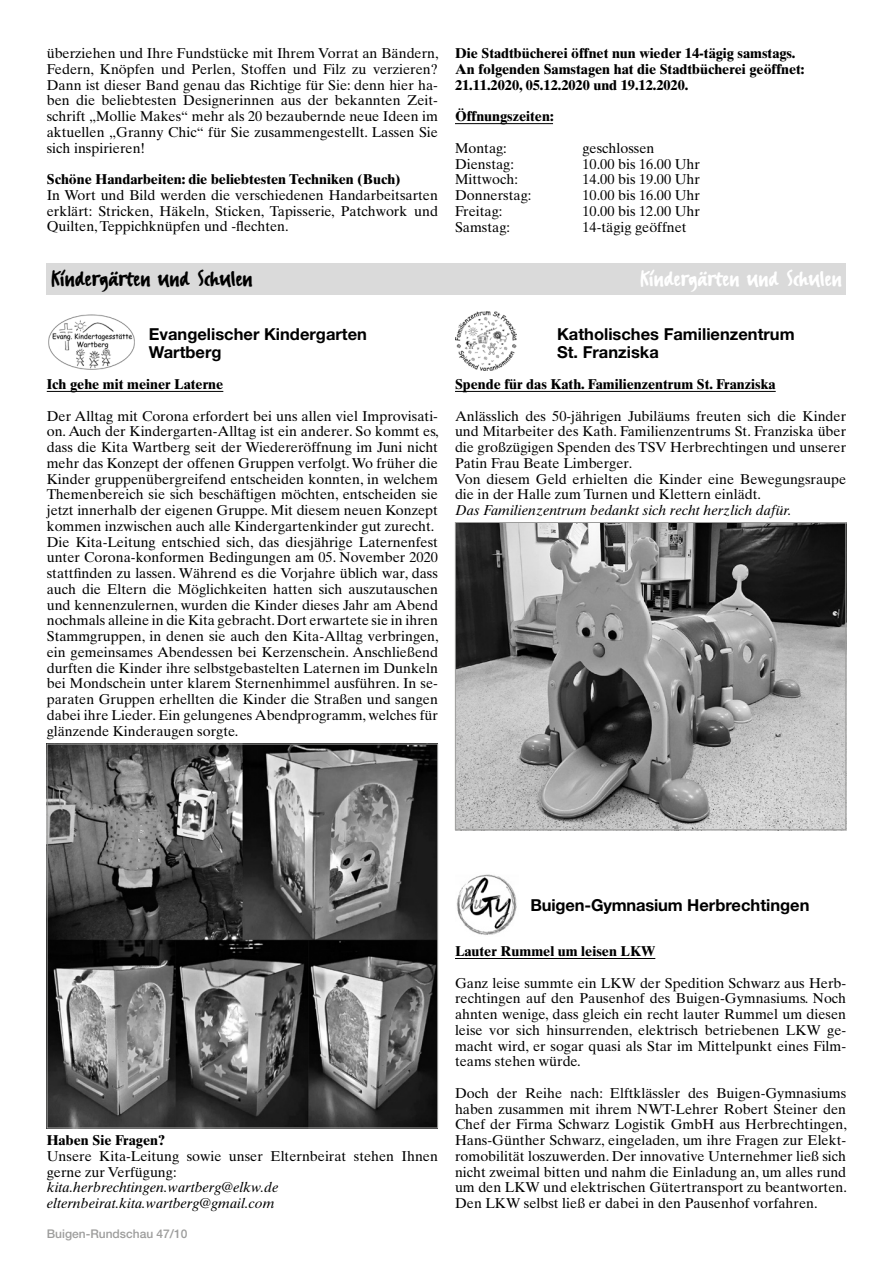
<style>
.page{position:relative;width:893px;height:1263px;background:#fff}
.page>*{position:absolute;margin:0;border:0;box-sizing:border-box;transform-origin:0 0}
.t1{font:27px "FF Erikrighthand";color:#000}
.t2{font:27px "FF Erikrighthand";color:#fff}
.t3{font:700 16.5px/18px "Helvetica Neue";color:#000}
.t4{font:14.25px/15.8px "Times Ten";color:#000;text-align:justify}
.t5{font:700 14.25px/15.8px "Times Ten";color:#000}
.t6{font:italic 14.25px/15.8px "Times Ten";color:#000}
.t7{font:500 12px "Helvetica Neue";color:#9d9d9c}
</style>
<div class="page">
<hr style="left:47px;top:391px;width:176px;height:1px;background:#000">
<hr style="left:455px;top:391px;width:321px;height:1px;background:#000">
<hr style="left:455px;top:958px;width:200px;height:1px;background:#000">
<hr style="left:455px;top:123px;width:98px;height:1px;background:#000">
<div style="left:47px;top:263px;width:799px;height:32px;background:#dadada"></div>
<img style="left:48px;top:314px;width:87px;height:56px">
<img style="left:49px;top:746px;width:387px;height:380px">
<div style="left:47px;top:744px;width:391px;height:384px;border:1px solid #9d9d9c"></div>
<img style="left:455px;top:311px;width:61px;height:60px">
<img style="left:457px;top:524px;width:387px;height:304px">
<div style="left:455px;top:522px;width:391px;height:308px;border:1px solid #9d9d9c"></div>
<img style="left:456px;top:874px;width:61px;height:61px">
<p class="t4" style="left:47px;top:45px;width:393px">überziehen und Ihre Fundstücke mit Ihrem Vorrat an Bändern, Federn, Knöpfen und Perlen, Stoffen und Filz zu verzieren?<br>Dann ist dieser Band genau das Richtige für Sie: denn hier ha&shy;ben die beliebtesten Designerinnen aus der bekannten Zeit&shy;schrift „Mollie Makes“ mehr als 20 bezaubernde neue Ideen im aktuellen „Granny Chic“ für Sie zusammengestellt. Lassen Sie sich inspirieren!</p>
<p class="t5" style="left:47px;top:171px;width:356px">Schöne Handarbeiten: die beliebtesten Techniken (Buch)</p>
<p class="t4" style="left:47px;top:187px;width:393px">In Wort und Bild werden die verschiedenen Handarbeitsarten erklärt: Stricken, Häkeln, Sticken, Tapisserie, Patchwork und Quilten, Teppichknüpfen und -flechten.</p>
<p class="t5" style="left:455px;top:45px;width:351px">Die Stadtbücherei öffnet nun wieder 14-tägig samstags.<br>An folgenden Samstagen hat die Stadtbücherei geöffnet:<br>21.11.2020, 05.12.2020 und 19.12.2020.</p>
<p class="t5" style="left:455px;top:108px;width:100px">Öffnungszeiten:</p>
<p class="t4" style="left:455px;top:140px;width:53px">Montag:</p>
<p class="t4" style="left:582px;top:140px;width:74px">geschlossen</p>
<p class="t4" style="left:455px;top:156px;width:60px">Dienstag:</p>
<p class="t4" style="left:582px;top:156px;width:119px">10.00 bis 16.00 Uhr</p>
<p class="t4" style="left:455px;top:171px;width:64px">Mittwoch:</p>
<p class="t4" style="left:582px;top:171px;width:119px">14.00 bis 19.00 Uhr</p>
<p class="t4" style="left:455px;top:187px;width:78px">Donnerstag:</p>
<p class="t4" style="left:582px;top:187px;width:119px">10.00 bis 16.00 Uhr</p>
<p class="t4" style="left:455px;top:203px;width:49px">Freitag:</p>
<p class="t4" style="left:582px;top:203px;width:119px">10.00 bis 12.00 Uhr</p>
<p class="t4" style="left:455px;top:219px;width:57px">Samstag:</p>
<p class="t4" style="left:582px;top:219px;width:106px">14-tägig geöffnet</p>
<h1 class="t1" style="left:51px;top:262px;width:203px">Kindergärten und Schulen</h1>
<h1 class="t2" style="left:640px;top:262px;width:203px">Kindergärten und Schulen</h1>
<p class="t3" style="left:149px;top:324px;width:220px">Evangelischer Kindergarten<br>Wartberg</p>
<p class="t3" style="left:557px;top:324px;width:239px">Katholisches Familienzentrum<br>St. Franziska</p>
<p class="t5" style="left:47px;top:376px;width:178px">Ich gehe mit meiner Laterne</p>
<p class="t4" style="left:47px;top:408px;width:393px;text-align:left">Der Alltag mit Corona erfordert bei uns allen viel Improvisati&shy;on. Auch der Kindergarten-Alltag ist ein anderer. So kommt es, dass die Kita Wartberg seit der Wiedereröffnung im Juni nicht mehr das Konzept der offenen Gruppen verfolgt. Wo früher die Kinder gruppenübergreifend entscheiden konnten, in welchem Themenbereich sie sich beschäftigen möchten, entscheiden sie jetzt innerhalb der eigenen Gruppe. Mit diesem neuen Konzept kommen inzwischen auch alle Kindergartenkinder gut zurecht.<br>Die Kita-Leitung entschied sich, das diesjährige Laternenfest unter Corona-konformen Bedingungen am 05. November 2020 stattfinden zu lassen. Während es die Vorjahre üblich war, dass auch die Eltern die Möglichkeiten hatten sich auszutauschen und kennenzulernen, wurden die Kinder dieses Jahr am Abend nochmals alleine in die Kita gebracht. Dort erwartete sie in ihren Stammgruppen, in denen sie auch den Kita-Alltag verbringen, ein gemeinsames Abendessen bei Kerzenschein. Anschließend durften die Kinder ihre selbstgebastelten Laternen im Dunkeln bei Mondschein unter klarem Sternenhimmel ausführen. In se&shy;paraten Gruppen erhellten die Kinder die Straßen und sangen dabei ihre Lieder. Ein gelungenes Abendprogramm, welches für glänzende Kinderaugen sorgte.</p>
<p class="t5" style="left:455px;top:376px;width:322px">Spende für das Kath. Familienzentrum St. Franziska</p>
<p class="t4" style="left:455px;top:408px;width:393px;text-align:left">Anlässlich des 50-jährigen Jubiläums freuten sich die Kinder und Mitarbeiter des Kath. Familienzentrums St. Franziska über die großzügigen Spenden des TSV Herbrechtingen und unserer Patin Frau Beate Limberger.<br>Von diesem Geld erhielten die Kinder eine Bewegungsraupe die in der Halle zum Turnen und Klettern einlädt.</p>
<p class="t6" style="left:455px;top:502px;width:338px">Das Familienzentrum bedankt sich recht herzlich dafür.</p>
<p class="t5" style="left:47px;top:1132px;width:120px">Haben Sie Fragen?</p>
<p class="t4" style="left:47px;top:1148px;width:393px">Unsere Kita-Leitung sowie unser Elternbeirat stehen Ihnen gerne zur Verfügung:</p>
<p class="t6" style="left:47px;top:1179px;width:233px">kita.herbrechtingen.wartberg@elkw.de elternbeirat.kita.wartberg@gmail.com</p>
<p class="t7" style="left:47px;top:1227px;width:142px">Buigen-Rundschau 47/10</p>
<p class="t3" style="left:530px;top:895px;width:281px">Buigen-Gymnasium Herbrechtingen</p>
<p class="t5" style="left:455px;top:943px;width:202px">Lauter Rummel um leisen LKW</p>
<p class="t4" style="left:455px;top:975px;width:393px">Ganz leise summte ein LKW der Spedition Schwarz aus Herb&shy;rechtingen auf den Pausenhof des Buigen-Gymnasiums. Noch ahnten wenige, dass gleich ein recht lauter Rummel um diesen leise vor sich hinsurrenden, elektrisch betriebenen LKW ge&shy;macht wird, er sogar quasi als Star im Mittelpunkt eines Film&shy;teams stehen würde.</p>
<p class="t4" style="left:455px;top:1085px;width:393px">Doch der Reihe nach: Elftklässler des Buigen-Gymnasiums haben zusammen mit ihrem NWT-Lehrer Robert Steiner den Chef der Firma Schwarz Logistik GmbH aus Herbrechtingen, Hans-Günther Schwarz, eingeladen, um ihre Fragen zur Elekt&shy;romobilität loszuwerden. Der innovative Unternehmer ließ sich nicht zweimal bitten und nahm die Einladung an, um alles rund um den LKW und elektrischen Gütertransport zu beantworten.<br>Den LKW selbst ließ er dabei in den Pausenhof vorfahren.</p>
</div>
